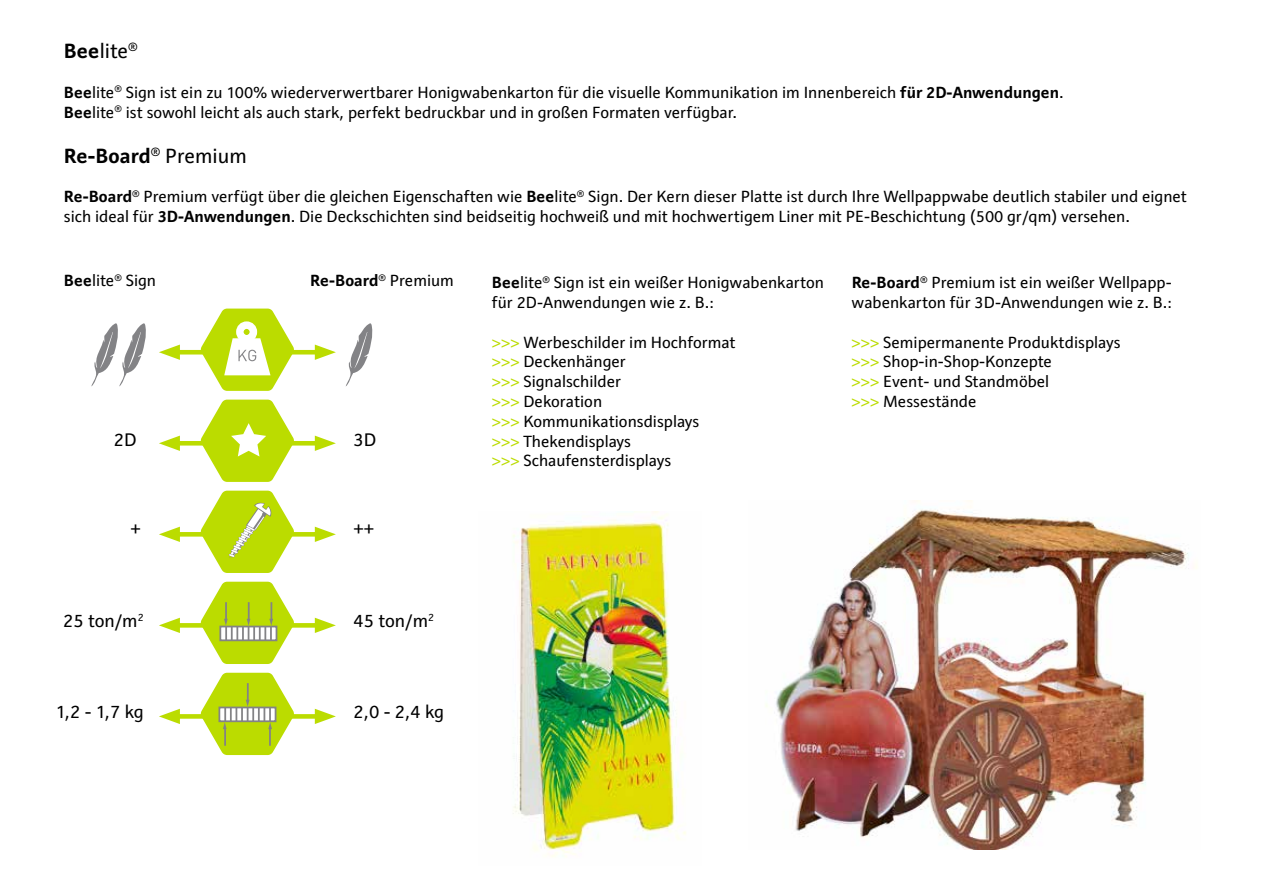
<style>
.page{position:relative;width:1263px;height:893px;background:#fff}
.page>*{position:absolute;margin:0;border:0;box-sizing:border-box;transform-origin:0 0}
.t1{font:700 21px "Raldo";color:#000}
.t2{font:21px "Raldo";color:#000}
.t3{font:18.6px "Raldo";color:#000}
.t4{font:16.5px/19.8px "Raldo";color:#000}
.t5{font:700 16.5px "Raldo";color:#000}
.s1{font-weight:700}
.s2{font-weight:400}
.s3{color:#bbdc00}
</style>
<div class="page">
<hr style="left:172px;top:350px;width:151px;height:4px;background:#bbdc00">
<svg style="left:159px;top:345px;width:21px;height:15px"></svg>
<svg style="left:315px;top:345px;width:21px;height:15px"></svg>
<svg style="left:200px;top:309px;width:94px;height:82px"></svg>
<svg style="left:91px;top:323px;width:55px;height:63px"></svg>
<svg style="left:346px;top:323px;width:27px;height:63px"></svg>
<div style="left:172px;top:441px;width:151px;height:5px;background:#bbdc00"></div>
<svg style="left:159px;top:436px;width:21px;height:15px"></svg>
<svg style="left:315px;top:436px;width:21px;height:15px"></svg>
<div style="left:172px;top:532px;width:151px;height:5px;background:#bbdc00"></div>
<svg style="left:159px;top:527px;width:21px;height:15px"></svg>
<svg style="left:315px;top:527px;width:21px;height:15px"></svg>
<svg style="left:200px;top:491px;width:94px;height:82px"></svg>
<div style="left:172px;top:623px;width:151px;height:5px;background:#bbdc00"></div>
<svg style="left:159px;top:618px;width:21px;height:15px"></svg>
<svg style="left:315px;top:618px;width:21px;height:15px"></svg>
<svg style="left:200px;top:582px;width:94px;height:82px"></svg>
<div style="left:172px;top:714px;width:151px;height:5px;background:#bbdc00"></div>
<svg style="left:159px;top:709px;width:21px;height:15px"></svg>
<svg style="left:315px;top:709px;width:21px;height:15px"></svg>
<svg style="left:200px;top:673px;width:94px;height:82px"></svg>
<svg style="left:200px;top:400px;width:94px;height:82px"></svg>
<img style="left:512px;top:511px;width:174px;height:346px">
<img style="left:765px;top:501px;width:432px;height:349px">
<p class="t2" style="left:64px;top:39px;width:76px"><span class="s1">Bee</span>lite<sup>®</sup></p>
<p class="t4" style="left:64px;top:83px;width:1001px"><span class="s1">Bee</span>lite<sup>®</sup> Sign ist ein zu 100% wiederverwertbarer Honigwabenkarton für die visuelle Kommunikation im Innenbereich <span class="s1">für 2D-Anwendungen</span>.<br><span class="s1">Bee</span>lite<sup>®</sup> ist sowohl leicht als auch stark, perfekt bedruckbar und in großen Formaten verfügbar.</p>
<p class="t1" style="left:64px;top:143px;width:185px">Re-Board<sup>®</sup> <span class="s2">Premium</span></p>
<p class="t4" style="left:64px;top:187px;width:1125px"><span class="s1">Re-Board</span><sup>®</sup> Premium verfügt über die gleichen Eigenschaften wie <span class="s1">Bee</span>lite<sup>®</sup> Sign. Der Kern dieser Platte ist durch Ihre Wellpappwabe deutlich stabiler und eignet sich ideal für <span class="s1">3D-Anwendungen</span>. Die Deckschichten sind beidseitig hochweiß und mit hochwertigem Liner mit PE-Beschichtung (500 gr/qm) versehen.</p>
<p class="t4" style="left:64px;top:271px;width:94px"><span class="s1">Bee</span>lite<sup>®</sup> Sign</p>
<p class="t5" style="left:310px;top:271px;width:145px">Re-Board<sup>®</sup> <span class="s2">Premium</span></p>
<p class="t3" style="left:114px;top:429px;width:24px">2D</p>
<p class="t3" style="left:354px;top:429px;width:24px">3D</p>
<p class="t3" style="left:131px;top:517px;width:12px">+</p>
<p class="t3" style="left:354px;top:517px;width:22px">++</p>
<p class="t3" style="left:63px;top:610px;width:82px">25 ton/m<sup>2</sup></p>
<p class="t3" style="left:354px;top:610px;width:82px">45 ton/m<sup>2</sup></p>
<p class="t3" style="left:56px;top:701px;width:89px">1,2 - 1,7 kg</p>
<p class="t3" style="left:354px;top:701px;width:92px">2,0 - 2,4 kg</p>
<p class="t4" style="left:492px;top:273px;width:334px"><span class="s1">Bee</span>lite<sup>®</sup> Sign ist ein weißer Honigwabenkarton für 2D-Anwendungen wie z. B.:</p>
<p class="t4" style="left:492px;top:332px;width:245px"><span class="s3">&gt;&gt;&gt;</span> Werbeschilder im Hochformat <span class="s3">&gt;&gt;&gt;</span> Deckenhänger<br><span class="s3">&gt;&gt;&gt;</span> Signalschilder<br><span class="s3">&gt;&gt;&gt;</span> Dekoration<br><span class="s3">&gt;&gt;&gt;</span> Kommunikationsdisplays<br><span class="s3">&gt;&gt;&gt;</span> Thekendisplays<br><span class="s3">&gt;&gt;&gt;</span> Schaufensterdisplays</p>
<p class="t4" style="left:852px;top:273px;width:322px"><span class="s1">Re-Board</span><sup>®</sup> Premium ist ein weißer Wellpapp&shy;wabenkarton für 3D-Anwendungen wie z. B.:</p>
<p class="t4" style="left:852px;top:332px;width:270px"><span class="s3">&gt;&gt;&gt;</span> Semipermanente Produktdisplays <span class="s3">&gt;&gt;&gt;</span> Shop-in-Shop-Konzepte<br><span class="s3">&gt;&gt;&gt;</span> Event- und Standmöbel<br><span class="s3">&gt;&gt;&gt;</span> Messestände</p>
</div>
